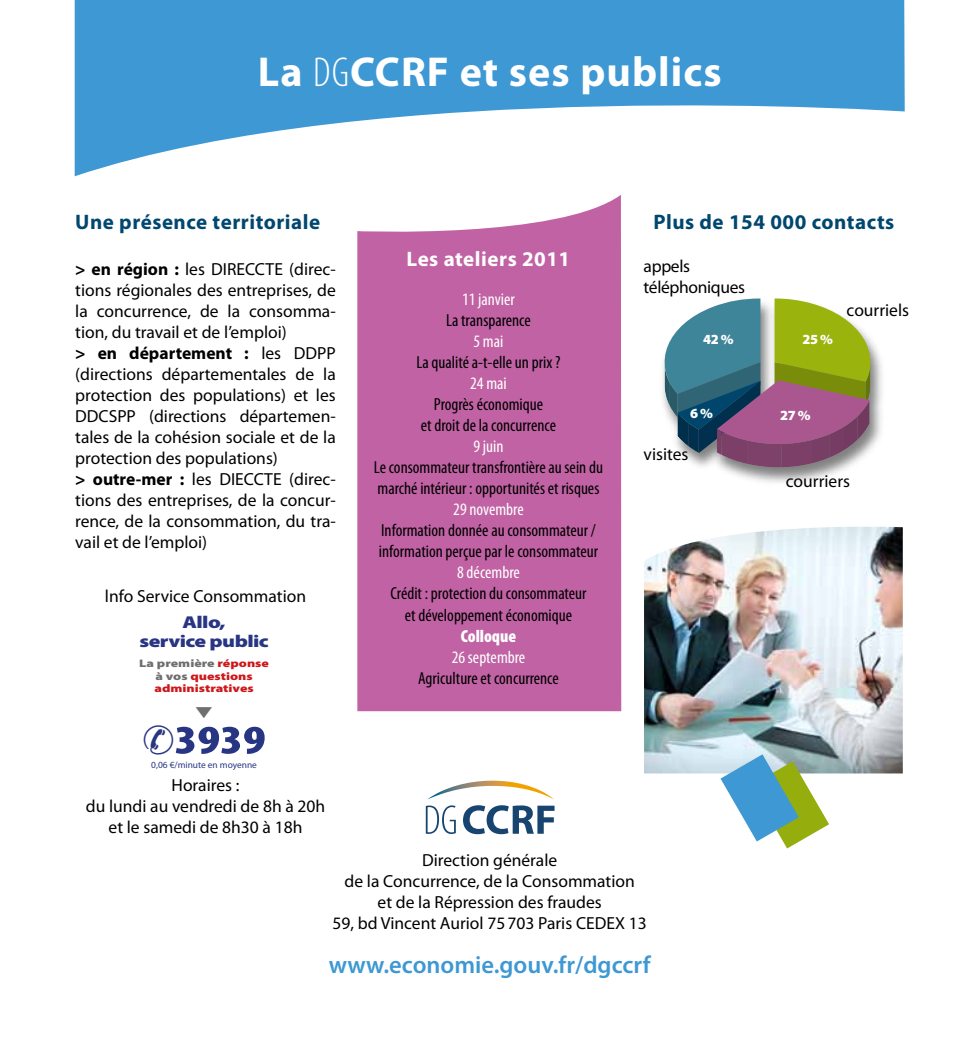
<style>
.page{position:relative;width:972px;height:1040px;background:#fff}
.page>*{position:absolute;margin:0;border:0;box-sizing:border-box;transform-origin:0 0}
.t1{font:700 42px "Myriad Pro";letter-spacing:.025em;color:#fff}
.t2{font:900 condensed 40.77px "Myriad Pro";color:#283583;scale:1.26 1}
.t3{font:600 24.5px "Myriad Pro";color:#3d98d4}
.t4{font:700 21px "Myriad Pro";letter-spacing:.025em;color:#00476f}
.t5{font:700 21px "Myriad Pro";letter-spacing:.025em;color:#fff}
.t6{font:17.5px/21px "Myriad Pro";color:#000;text-align:center}
.t7{font:condensed 17.5px/21px "Myriad Pro";color:#000;text-align:center}
.t8{font:condensed 17.5px "Myriad Pro";color:#fff}
.t9{font:17.5px/21px "Myriad Pro";letter-spacing:-.02em;color:#000}
.t10{font:900 condensed 17.5px "Myriad Pro";color:#fff}
.t11{font:900 17.15px/18.7px "Myriad Pro";letter-spacing:-.025em;color:#283583;text-align:center;scale:1.26 1}
.t12{font:900 14px "Myriad Pro";color:#fff}
.t13{font:900 11.03px/12.6px "Myriad Pro";color:#cd171a;text-align:center;scale:1.26 1}
.t14{font:9.45px "Myriad Pro";color:#283583}
.s1{font-weight:300;font-stretch:condensed}
.s2{font-weight:700}
.s3{color:#706f6f}
</style>
<div class="page">
<svg style="left:75px;top:0;width:829px;height:176px;fill:#3d98d4"></svg>
<svg style="left:426px;top:805px;width:30px;height:29px"></svg>
<svg style="left:463px;top:805px;width:91px;height:29px"></svg>
<svg style="left:428px;top:780px;width:125px;height:19px"></svg>
<img style="left:662px;top:339px;width:220px;height:144px">
<svg style="left:664px;top:298px;width:206px;height:169px"></svg>
<img style="left:644px;top:527px;width:258px;height:246px">
<svg style="left:720px;top:754px;width:109px;height:94px"></svg>
<div style="left:357px;top:195px;width:264px;height:516px;background:#c062a3"></div>
<h1 class="t1" style="left:258px;top:45px;width:465px">La <span class="s1">DG</span>CCRF et ses publics</h1>
<p class="t4" style="left:75px;top:208px;width:246px">Une présence territoriale</p>
<p class="t6" style="left:75px;top:259px;width:262px;text-align:left"><span class="s2">&gt; en région :</span> les DIRECCTE (direc&shy;tions régionales des entreprises, de la concurrence, de la consomma&shy;tion, du travail et de l’emploi)<br><span class="s2">&gt; en département :</span> les DDPP (directions départementales de la protection des populations) et les<br>DDCSPP (directions départemen&shy;tales de la cohésion sociale et de la protection des populations)<br><span class="s2">&gt; outre-mer :</span> les DIECCTE (direc&shy;tions des entreprises, de la concur&shy;rence, de la consommation, du tra&shy;vail et de l’emploi)</p>
<p class="t6" style="left:105px;top:585px;width:203px">lnfo Service Consommation</p>
<p class="t11" style="left:139px;top:612px;width:104px">Allo,<br>service public</p>
<p class="t13" style="left:139px;top:657px;width:104px"><span class="s3">La première</span> réponse <span class="s3">à vos</span> questions administratives</p>
<h2 class="t2" style="left:142px;top:714px;width:99px">✆3939</h2>
<p class="t14" style="left:151px;top:758px;width:107px">0,06 €/minute en moyenne</p>
<p class="t6" style="left:86px;top:774px;width:241px">Horaires :<br>du lundi au vendredi de 8h à 20h et le samedi de 8h30 à 18h</p>
<p class="t5" style="left:406px;top:245px;width:165px">Les ateliers 2011</p>
<p class="t8" style="left:462px;top:289px;width:54px">11 janvier</p>
<p class="t7" style="left:446px;top:310px;width:86px">La transparence</p>
<p class="t8" style="left:473px;top:331px;width:31px">5 mai</p>
<p class="t7" style="left:416px;top:352px;width:145px">La qualité a-t-elle un prix ?</p>
<p class="t8" style="left:470px;top:373px;width:38px">24 mai</p>
<p class="t7" style="left:421px;top:394px;width:137px">Progrès économique<br>et droit de la concurrence</p>
<p class="t8" style="left:473px;top:436px;width:32px">9 juin</p>
<p class="t7" style="left:374px;top:457px;width:230px;text-align:left">Le consommateur transfrontière au sein du marché intérieur : opportunités et risques</p>
<p class="t8" style="left:453px;top:499px;width:72px">29 novembre</p>
<p class="t7" style="left:379px;top:520px;width:220px;text-align:left">Information donnée au consommateur / information perçue par le consommateur</p>
<p class="t8" style="left:457px;top:562px;width:64px">8 décembre</p>
<p class="t7" style="left:390px;top:583px;width:198px">Crédit : protection du consommateur et développement économique</p>
<p class="t10" style="left:460px;top:624px;width:57px">Colloque</p>
<p class="t8" style="left:451px;top:646px;width:75px">26 septembre</p>
<p class="t7" style="left:418px;top:667px;width:142px">Agriculture et concurrence</p>
<p class="t4" style="left:653px;top:208px;width:242px">Plus de 154 000 contacts</p>
<p class="t9" style="left:643px;top:255px;width:103px">appels téléphoniques</p>
<p class="t12" style="left:703px;top:330px;width:32px">42 %</p>
<p class="t12" style="left:802px;top:330px;width:32px">25 %</p>
<p class="t6" style="left:846px;top:299px;width:64px">courriels</p>
<p class="t12" style="left:690px;top:404px;width:24px">6 %</p>
<p class="t12" style="left:780px;top:406px;width:32px">27 %</p>
<p class="t6" style="left:643px;top:443px;width:46px">visites</p>
<p class="t6" style="left:785px;top:470px;width:66px">courriers</p>
<p class="t6" style="left:332px;top:849px;width:315px">Direction générale<br>de la Concurrence, de la Consommation<br>et de la Répression des fraudes<br>59, bd Vincent Auriol 75703 Paris CEDEX 13</p>
<h3 class="t3" style="left:329px;top:949px;width:323px">www.economie.gouv.fr/dgccrf</h3>
</div>
